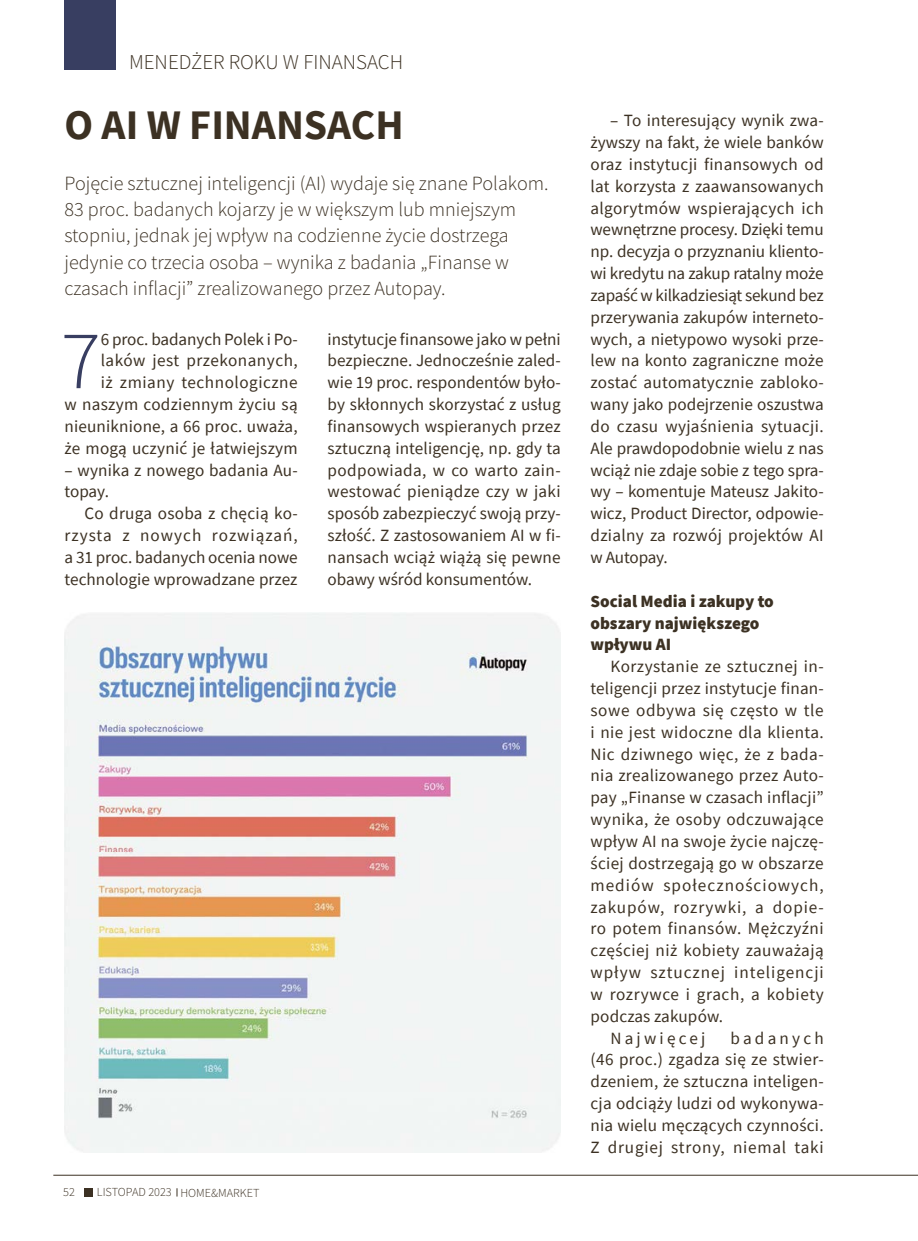
<style>
.page{position:relative;width:918px;height:1241px;background:#fff}
.page>*{position:absolute;margin:0;border:0;box-sizing:border-box;transform-origin:0 0}
.t1{font:300 83.48px "Source Sans Pro";color:#383e61}
.t2{font:700 42px "Source Sans Pro";color:#3c3123}
.t3{font:300 21px "Source Sans Pro";color:#3c3123}
.t4{font:300 20.12px/26.2px "Source Sans Pro";color:#3c3123}
.t5{font:17.15px/21.9px "Source Sans Pro";letter-spacing:.015em;color:#3c3123;text-align:justify}
.t6{font:900 17.15px/21.9px "Source Sans Pro";color:#3c3123}
.t7{font:17.15px "Source Sans Pro";letter-spacing:.035em;color:#3c3123}
.t8{font:17.15px "Source Sans Pro";letter-spacing:.055em;color:#3c3123}
.t9{font:17.15px "Source Sans Pro";letter-spacing:.06em;color:#3c3123}
.t10{font:17.15px "Source Sans Pro";letter-spacing:.05em;color:#3c3123}
.t11{font:17.15px "Source Sans Pro";letter-spacing:.19em;color:#3c3123}
.t12{font:300 12.25px "Source Sans Pro";color:#3c3123}
</style>
<div class="page">
<div style="left:64px;top:0;width:51px;height:69px;background:#383e61"></div>
<hr style="left:53px;top:1174px;width:865px;height:1px;background:#3c3123">
<div style="left:84px;top:1188px;width:9px;height:8px;background:#3c3123"></div>
<img style="left:64px;top:613px;width:497px;height:539px">
<p class="t3" style="left:129px;top:54px;width:276px">MENEDŻER ROKU W FINANSACH</p>
<h2 class="t2" style="left:64px;top:98px;width:341px">O AI W FINANSACH</h2>
<p class="t4" style="left:64px;top:172px;width:485px">Pojęcie sztucznej inteligencji (AI) wydaje się znane Polakom.<br>83 proc. badanych kojarzy je w większym lub mniejszym stopniu, jednak jej wpływ na codzienne życie dostrzega jedynie co trzecia osoba – wynika z badania „Finanse w czasach inflacji” zrealizowanego przez Autopay.</p>
<p class="t5" style="left:65px;top:327px;width:235px;text-align:right">6 proc. badanych Polek i Po&shy;laków jest przekonanych,<br>iż zmiany technologiczne<br>w naszym codziennym życiu są nieuniknione, a 66 proc. uważa, że mogą uczynić je łatwiejszym</p>
<p class="t5" style="left:65px;top:458px;width:235px">– wynika z nowego badania Au&shy;topay.</p>
<p class="t5" style="left:65px;top:502px;width:235px;text-indent:20px">Co druga osoba z chęcią ko&shy;rzysta z nowych rozwiązań, a 31 proc. badanych ocenia nowe technologie wprowadzane przez</p>
<h1 class="t1" style="left:61px;top:328px;width:41px">7</h1>
<p class="t5" style="left:327px;top:327px;width:235px">instytucje finansowe jako w pełni bezpieczne. Jednocześnie zaled&shy;wie 19 proc. respondentów było&shy;by skłonnych skorzystać z usług finansowych wspieranych przez sztuczną inteligencję, np. gdy ta podpowiada, w co warto zain&shy;westować pieniądze czy w jaki sposób zabezpieczyć swoją przy&shy;szłość. Z zastosowaniem AI w fi&shy;nansach wciąż wiążą się pewne obawy wśród konsumentów.</p>
<p class="t12" style="left:63px;top:1187px;width:13px">52</p>
<p class="t12" style="left:97px;top:1187px;width:164px">LISTOPAD 2023 HOME&amp;MARKET</p>
<p class="t5" style="left:590px;top:109px;width:235px;text-indent:20px">– To interesujący wynik zwa&shy;żywszy na fakt, że wiele banków oraz instytucji finansowych od lat korzysta z zaawansowanych algorytmów wspierających ich wewnętrzne procesy. Dzięki temu np. decyzja o przyznaniu kliento&shy;wi kredytu na zakup ratalny może zapaść w kilkadziesiąt sekund bez przerywania zakupów interneto&shy;wych, a nietypowo wysoki prze&shy;lew na konto zagraniczne może zostać automatycznie zabloko&shy;wany jako podejrzenie oszustwa do czasu wyjaśnienia sytuacji.<br>Ale prawdopodobnie wielu z nas wciąż nie zdaje sobie z tego spra&shy;wy – komentuje Mateusz Jakito&shy;wicz, Product Director, odpowie&shy;dzialny za rozwój projektów AI w Autopay.</p>
<p class="t6" style="left:590px;top:589px;width:185px">Social Media i zakupy to obszary największego wpływu AI</p>
<p class="t5" style="left:610px;top:655px;width:215px">Korzystanie ze sztucznej in-</p>
<p class="t5" style="left:590px;top:677px;width:235px">teligencji przez instytucje finan-</p>
<p class="t7" style="left:590px;top:699px;width:235px">sowe odbywa się często w tle</p>
<p class="t5" style="left:590px;top:720px;width:235px">i nie jest widoczne dla klienta.</p>
<p class="t5" style="left:590px;top:742px;width:235px">Nic dziwnego więc, że z bada-</p>
<p class="t5" style="left:590px;top:764px;width:235px">nia zrealizowanego przez Auto-</p>
<p class="t5" style="left:590px;top:786px;width:235px">pay „Finanse w czasach inflacji”</p>
<p class="t5" style="left:590px;top:808px;width:235px">wynika, że osoby odczuwające</p>
<p class="t5" style="left:590px;top:829px;width:235px">wpływ AI na swoje życie najczę-</p>
<p class="t5" style="left:590px;top:851px;width:235px">ściej dostrzegają go w obszarze</p>
<p class="t9" style="left:590px;top:873px;width:235px">mediów społecznościowych,</p>
<p class="t10" style="left:590px;top:895px;width:235px">zakupów, rozrywki, a dopie-</p>
<p class="t5" style="left:590px;top:917px;width:235px">ro potem finansów. Mężczyźni</p>
<p class="t5" style="left:590px;top:939px;width:235px">częściej niż kobiety zauważają</p>
<p class="t8" style="left:590px;top:961px;width:235px">wpływ sztucznej inteligencji</p>
<p class="t7" style="left:590px;top:982px;width:235px">w rozrywce i grach, a kobiety</p>
<p class="t5" style="left:590px;top:1004px;width:134px">podczas zakupów.</p>
<p class="t11" style="left:610px;top:1026px;width:97px">Najwięcej</p>
<p class="t5" style="left:590px;top:1026px;width:235px;text-indent:140px">badanych (46 proc.) zgadza się ze stwier&shy;dzeniem, że sztuczna inteligen&shy;cja odciąży ludzi od wykonywa&shy;nia wielu męczących czynności.<br>Z drugiej strony, niemal taki</p>
</div>
